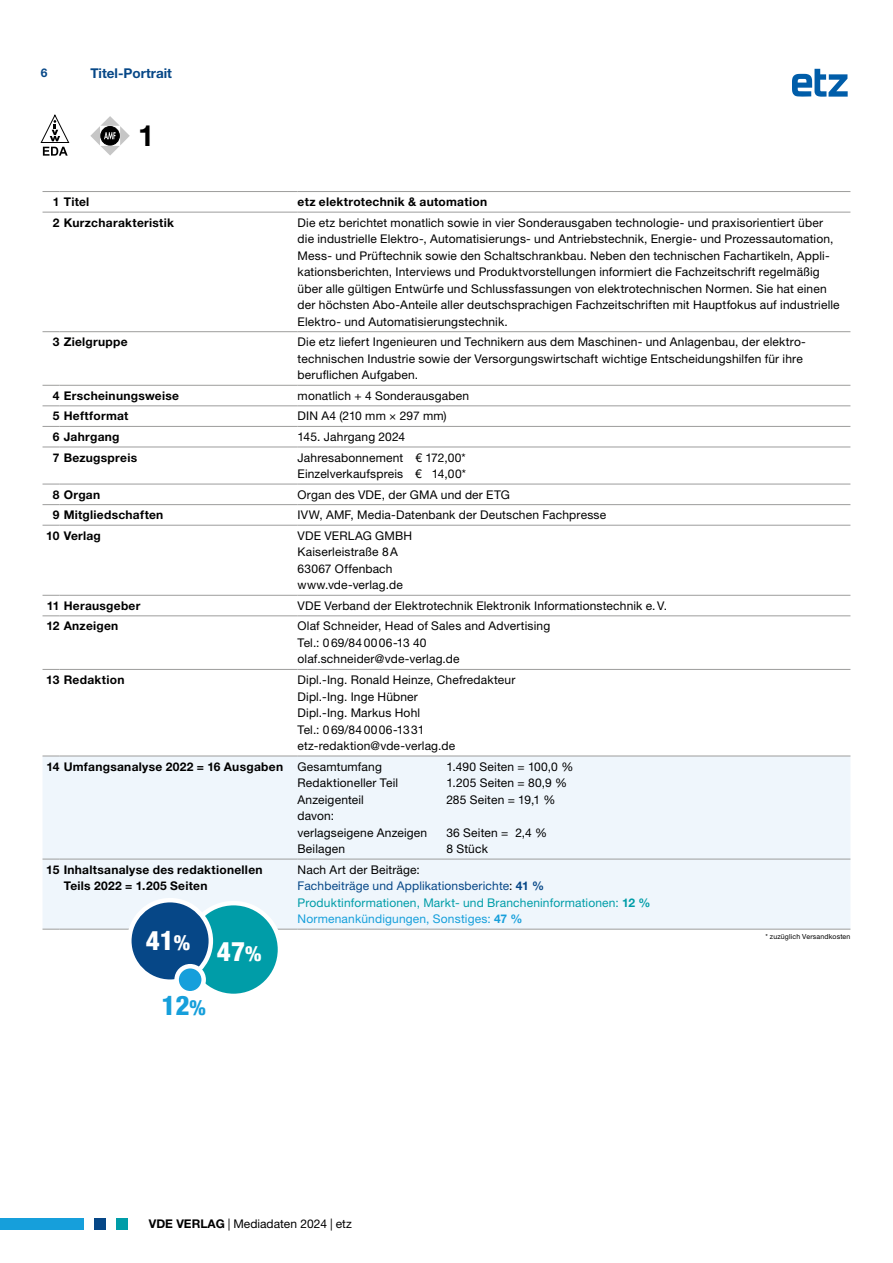
<style>
.page{position:relative;width:893px;height:1263px;background:#fff}
.page>*{position:absolute;margin:0;border:0;box-sizing:border-box;transform-origin:0 0}
.t1{font:700 29.25px "Helvetica Neue LT Std";color:#000}
.t2{font:800 condensed 27px "Helvetica Neue LT Std";color:#fff}
.t3{font:800 condensed 27px "Helvetica Neue LT Std";color:#169fdb}
.t4{font:700 13.5px "Helvetica Neue LT Std";color:#064787}
.t5{font:12px/16.5px "Helvetica Neue LT Std";letter-spacing:.015em;color:#000}
.t6{font:700 12px/16.5px "Helvetica Neue LT Std";letter-spacing:.025em;color:#000}
.t7{font:12px/16.5px "Helvetica Neue LT Std";letter-spacing:.015em;color:#009da8}
.t8{font:700 12px "Helvetica Neue LT Std";color:#064787}
.t9{font:7.05px "Helvetica Neue LT Std";letter-spacing:.025em;color:#000}
.s1{font-weight:400}
.s2{color:#000}
.s3{color:#064787}
.s4{font-weight:700;color:#064787}
.s5{font-weight:700}
.s6{color:#169fdb}
.s7{font-weight:700;color:#169fdb}
.s8{font-size:21px}
</style>
<div class="page">
<div style="left:43px;top:757px;width:807px;height:172px;background:#eff6fc"></div>
<svg style="left:43px;top:191px;width:17px;height:1px"></svg>
<hr style="left:60px;top:191px;width:238px;height:1px;background:#9d9d9c">
<hr style="left:298px;top:191px;width:552px;height:1px;background:#9d9d9c">
<svg style="left:43px;top:212px;width:17px;height:1px"></svg>
<hr style="left:60px;top:212px;width:238px;height:1px;background:#9d9d9c">
<hr style="left:298px;top:212px;width:552px;height:1px;background:#9d9d9c">
<svg style="left:43px;top:331px;width:17px;height:1px"></svg>
<hr style="left:60px;top:331px;width:238px;height:1px;background:#9d9d9c">
<hr style="left:298px;top:331px;width:552px;height:1px;background:#9d9d9c">
<svg style="left:43px;top:385px;width:17px;height:1px"></svg>
<hr style="left:60px;top:385px;width:238px;height:1px;background:#9d9d9c">
<hr style="left:298px;top:385px;width:552px;height:1px;background:#9d9d9c">
<svg style="left:43px;top:406px;width:17px;height:1px"></svg>
<hr style="left:60px;top:406px;width:238px;height:1px;background:#9d9d9c">
<hr style="left:298px;top:406px;width:552px;height:1px;background:#9d9d9c">
<svg style="left:43px;top:426px;width:17px;height:1px"></svg>
<hr style="left:60px;top:426px;width:238px;height:1px;background:#9d9d9c">
<hr style="left:298px;top:426px;width:552px;height:1px;background:#9d9d9c">
<svg style="left:43px;top:447px;width:17px;height:1px"></svg>
<hr style="left:60px;top:447px;width:238px;height:1px;background:#9d9d9c">
<hr style="left:298px;top:447px;width:552px;height:1px;background:#9d9d9c">
<svg style="left:43px;top:484px;width:17px;height:1px"></svg>
<hr style="left:60px;top:484px;width:238px;height:1px;background:#9d9d9c">
<hr style="left:298px;top:484px;width:552px;height:1px;background:#9d9d9c">
<svg style="left:43px;top:504px;width:17px;height:1px"></svg>
<hr style="left:60px;top:504px;width:238px;height:1px;background:#9d9d9c">
<hr style="left:298px;top:504px;width:552px;height:1px;background:#9d9d9c">
<svg style="left:43px;top:525px;width:17px;height:1px"></svg>
<hr style="left:60px;top:525px;width:238px;height:1px;background:#9d9d9c">
<hr style="left:298px;top:525px;width:552px;height:1px;background:#9d9d9c">
<svg style="left:43px;top:595px;width:17px;height:1px"></svg>
<hr style="left:60px;top:595px;width:238px;height:1px;background:#9d9d9c">
<hr style="left:298px;top:595px;width:552px;height:1px;background:#9d9d9c">
<svg style="left:43px;top:616px;width:17px;height:1px"></svg>
<hr style="left:60px;top:616px;width:238px;height:1px;background:#9d9d9c">
<hr style="left:298px;top:616px;width:552px;height:1px;background:#9d9d9c">
<svg style="left:43px;top:669px;width:17px;height:1px"></svg>
<hr style="left:60px;top:669px;width:238px;height:1px;background:#9d9d9c">
<hr style="left:298px;top:669px;width:552px;height:1px;background:#9d9d9c">
<svg style="left:43px;top:756px;width:17px;height:1px"></svg>
<hr style="left:60px;top:756px;width:238px;height:1px;background:#9d9d9c">
<hr style="left:298px;top:756px;width:552px;height:1px;background:#9d9d9c">
<svg style="left:43px;top:859px;width:17px;height:1px"></svg>
<hr style="left:60px;top:859px;width:238px;height:1px;background:#9d9d9c">
<hr style="left:298px;top:859px;width:552px;height:1px;background:#9d9d9c">
<svg style="left:43px;top:929px;width:17px;height:1px"></svg>
<hr style="left:60px;top:929px;width:238px;height:1px;background:#9d9d9c">
<hr style="left:298px;top:929px;width:552px;height:1px;background:#9d9d9c">
<div style="left:187px;top:903px;width:93px;height:93px;background:#009da8;border-radius:50%"></div>
<div style="left:185px;top:901px;width:97px;height:97px;border:4px solid #fff;border-radius:50%"></div>
<div style="left:129px;top:900px;width:82px;height:82px;background:#064787;border-radius:50%"></div>
<div style="left:127px;top:898px;width:86px;height:86px;border:4px solid #fff;border-radius:50%"></div>
<svg style="left:177px;top:966px;width:27px;height:27px"></svg>
<div style="left:174px;top:964px;width:32px;height:31px;border:4px solid #fff;border-radius:50%"></div>
<svg style="left:90px;top:116px;width:40px;height:40px"></svg>
<svg style="left:41px;top:115px;width:28px;height:41px"></svg>
<svg style="left:792px;top:69px;width:56px;height:27px"></svg>
<div style="left:0;top:1217px;width:84px;height:12px;background:#169fdb"></div>
<div style="left:94px;top:1217px;width:12px;height:12px;background:#064787"></div>
<div style="left:116px;top:1217px;width:12px;height:12px;background:#009da8"></div>
<p class="t8" style="left:41px;top:66px;width:8px">6</p>
<p class="t4" style="left:90px;top:65px;width:83px">Titel-Portrait</p>
<h1 class="t1" style="left:138px;top:118px;width:18px">1</h1>
<p class="t6" style="left:53px;top:193px;width:38px">1 Titel</p>
<p class="t6" style="left:298px;top:193px;width:191px">etz elektrotechnik &amp; automation</p>
<p class="t6" style="left:53px;top:214px;width:123px">2 Kurzcharakteristik</p>
<p class="t5" style="left:298px;top:214px;width:543px">Die etz berichtet monatlich sowie in vier Sonderausgaben technologie- und praxisorientiert über die industrielle Elektro-, Automatisierungs- und Antriebstechnik, Energie- und Prozessautomation, Mess- und Prüftechnik sowie den Schaltschrankbau. Neben den technischen Fachartikeln, Appli&shy;kationsberichten, Interviews und Produktvorstellungen informiert die Fachzeitschrift regelmäßig über alle gültigen Entwürfe und Schlussfassungen von elektrotechnischen Normen. Sie hat einen der höchsten Abo-Anteile aller deutschsprachigen Fachzeitschriften mit Hauptfokus auf industrielle Elektro- und Automatisierungstechnik.</p>
<p class="t6" style="left:53px;top:333px;width:76px">3 Zielgruppe</p>
<p class="t5" style="left:298px;top:334px;width:509px">Die etz liefert Ingenieuren und Technikern aus dem Maschinen- und Anlagenbau, der elektro&shy;technischen Industrie sowie der Versorgungswirtschaft wichtige Entscheidungshilfen für ihre beruflichen Aufgaben.</p>
<p class="t6" style="left:53px;top:387px;width:128px">4 Erscheinungsweise</p>
<p class="t5" style="left:298px;top:387px;width:173px">monatlich + 4 Sonderausgaben</p>
<p class="t6" style="left:53px;top:408px;width:77px">5 Heftformat</p>
<p class="t5" style="left:298px;top:408px;width:151px">DIN A4 (210 mm × 297 mm)</p>
<p class="t6" style="left:53px;top:428px;width:68px">6 Jahrgang</p>
<p class="t5" style="left:298px;top:428px;width:109px">145. Jahrgang 2024</p>
<p class="t6" style="left:53px;top:449px;width:86px">7 Bezugspreis</p>
<p class="t5" style="left:298px;top:449px;width:170px">Jahresabonnement € 172,00*<br>Einzelverkaufspreis € 14,00*</p>
<p class="t6" style="left:53px;top:486px;width:49px">8 Organ</p>
<p class="t5" style="left:298px;top:486px;width:214px">Organ des VDE, der GMA und der ETG</p>
<p class="t6" style="left:53px;top:506px;width:112px">9 Mitgliedschaften</p>
<p class="t5" style="left:298px;top:506px;width:310px">IVW, AMF, Media-Datenbank der Deutschen Fachpresse</p>
<p class="t6" style="left:46px;top:527px;width:56px">10 Verlag</p>
<p class="t5" style="left:298px;top:527px;width:116px">VDE VERLAG GMBH<br>Kaiserleistraße 8A<br>63067 Offenbach www.vde-verlag.de</p>
<p class="t6" style="left:47px;top:597px;width:95px">11 Herausgeber</p>
<p class="t5" style="left:298px;top:597px;width:371px">VDE Verband der Elektrotechnik Elektronik Informationstechnik e.V.</p>
<p class="t6" style="left:46px;top:618px;width:73px">12 Anzeigen</p>
<p class="t5" style="left:298px;top:618px;width:254px">Olaf Schneider, Head of Sales and Advertising<br>Tel.: 069/840006-13 40 olaf.schneider@vde-verlag.de</p>
<p class="t6" style="left:46px;top:671px;width:80px">13 Redaktion</p>
<p class="t5" style="left:298px;top:671px;width:219px">Dipl.-Ing. Ronald Heinze, Chefredakteur<br>Dipl.-Ing. Inge Hübner<br>Dipl.-Ing. Markus Hohl<br>Tel.: 069/840006-1331 etz-redaktion@vde-verlag.de</p>
<p class="t6" style="left:46px;top:758px;width:337px">14 Umfangsanalyse 2022 = 16 Ausgaben <span class="s1">Gesamtumfang</span></p>
<p class="t5" style="left:446px;top:758px;width:128px">1.490 Seiten = 100,0 %</p>
<p class="t5" style="left:298px;top:774px;width:102px">Redaktioneller Teil</p>
<p class="t5" style="left:446px;top:774px;width:122px">1.205 Seiten = 80,9 %</p>
<p class="t5" style="left:298px;top:791px;width:68px">Anzeigenteil</p>
<p class="t5" style="left:446px;top:791px;width:110px">285 Seiten = 19,1 %</p>
<p class="t5" style="left:298px;top:807px;width:131px">davon:<br>verlagseigene Anzeigen</p>
<p class="t5" style="left:446px;top:824px;width:102px">36 Seiten = 2,4 %</p>
<p class="t5" style="left:298px;top:840px;width:49px">Beilagen</p>
<p class="t5" style="left:446px;top:840px;width:43px">8 Stück</p>
<p class="t6" style="left:64px;top:861px;width:200px;text-indent:-17px">15 Inhaltsanalyse des redaktionellen<br>Teils 2022 = 1.205 Seiten</p>
<p class="t7" style="left:298px;top:861px;width:354px"><span class="s2">Nach Art der Beiträge:<br></span><span class="s3">Fachbeiträge und Applikationsberichte</span><span class="s2">:</span> <span class="s4">41 % </span>Produktinformationen, Markt- und Brancheninformationen: <span class="s5">12 % </span><span class="s6">Normenankündigungen, Sonstiges:</span> <span class="s7">47 %</span></p>
<h2 class="t2" style="left:146px;top:923px;width:46px">41<span class="s8">%</span></h2>
<h2 class="t2" style="left:217px;top:934px;width:46px">47<span class="s8">%</span></h2>
<h2 class="t3" style="left:161px;top:988px;width:46px">12<span class="s8">%</span></h2>
<p class="t5" style="left:149px;top:1215px;width:204px"><span class="s5">VDE VERLAG</span> | Mediadaten 2024 | etz</p>
<p class="t9" style="left:765px;top:932px;width:86px">* zuzüglich Versandkosten</p>
</div>
